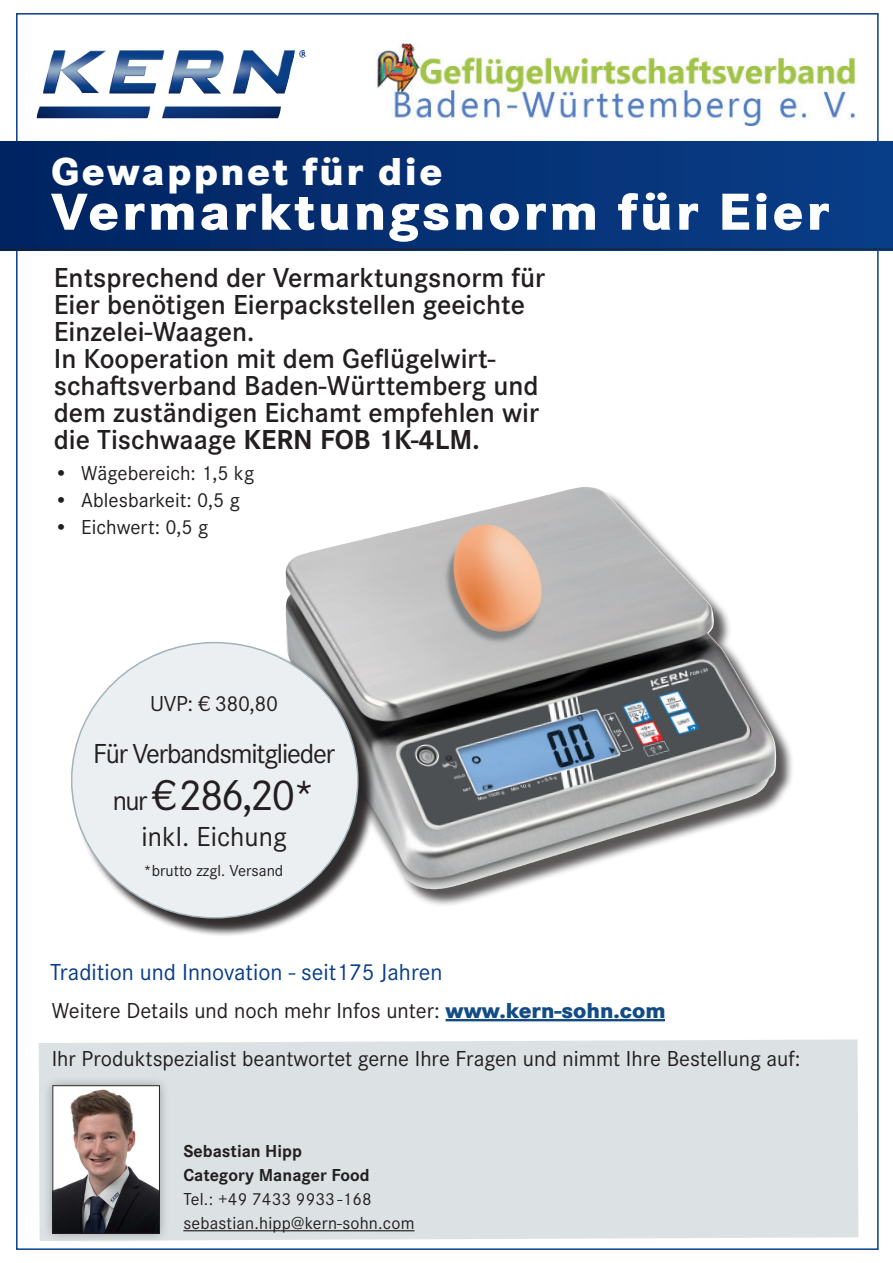
<style>
.page{position:relative;width:893px;height:1263px;background:#fff}
.page>*{position:absolute;margin:0;border:0;box-sizing:border-box;transform-origin:0 0}
.t1{font:800 54px "Corporate S Pro";letter-spacing:.06em;color:#fff}
.t2{font:45px "Corporate S Pro";color:#231f20}
.t3{font:800 40.5px "Corporate S Pro";letter-spacing:.06em;color:#fff}
.t4{font:600 28.5px/27px "Corporate S Pro";color:#231f20}
.t5{font:28.5px "Corporate S Pro";letter-spacing:-.04em;color:#231f20}
.t6{font:28.5px "Corporate S Pro";color:#231f20}
.t7{font:24px "Corporate S Pro";color:#083e89}
.t8{font:22.5px/48px "Corporate S Pro";color:#231f20}
.t9{font:21px "Corporate S Pro";color:#231f20}
.t10{font:18px/24px "Corporate S Pro";letter-spacing:.01em;color:#231f20}
.t11{font:700 18px/24px "Corporate S Pro";color:#231f20}
.t12{font:16.5px "Corporate S Pro";color:#231f20}
.s1{font-weight:700}
.s2{font-size:28.5px}
.s3{font-weight:800;color:#134c84}
</style>
<div class="page">
<div style="left:39px;top:1039px;width:819px;height:202px;background:#dce2e4"></div>
<div style="left:0;top:141px;width:893px;height:109px;background:linear-gradient(to right,#002361,#0a3d87)"></div>
<hr style="left:0;top:249px;width:893px;height:1px;background:#231f20">
<img style="left:37px;top:50px;width:269px;height:68px">
<div style="left:288px;top:489px;width:506px;height:418px;background:#231f20;opacity:.75"></div>
<img style="left:285px;top:487px;width:297px;height:217px">
<hr style="left:446px;top:1019px;width:219px;height:2px;background:#134c84">
<div style="left:42px;top:1075px;width:128px;height:169px;background:#231f20;opacity:.35"></div>
<img style="left:55px;top:1087px;width:103px;height:144px">
<div style="left:53px;top:1085px;width:107px;height:148px;border:1px solid #231f20"></div>
<hr style="left:183px;top:1230px;width:231px;height:1px;background:#231f20">
<img style="left:377px;top:43px;width:478px;height:83px">
<div style="left:74px;top:645px;width:302px;height:291px;background:#231f20;opacity:.75"></div>
<div style="left:72px;top:643px;width:286px;height:275px;background:#ebeff1;border-radius:50%"></div>
<h3 class="t3" style="left:51px;top:138px;width:393px">Gewappnet für die</h3>
<h1 class="t1" style="left:51px;top:168px;width:779px">Vermarktungsnorm für Eier</h1>
<p class="t4" style="left:54px;top:263px;width:493px">Entsprechend der Vermarktungsnorm für Eier benötigen Eierpackstellen geeichte Einzelei-Waagen.<br>In Kooperation mit dem Geflügelwirt&shy;schaftsverband Baden-Württemberg und dem zuständigen Eichamt empfehlen wir die Tischwaage <span class="s1">KERN FOB 1K-4LM.</span></p>
<p class="t9" style="left:54px;top:458px;width:201px">• Wägebereich: 1,5 kg</p>
<p class="t9" style="left:54px;top:485px;width:187px">• Ablesbarkeit: 0,5 g</p>
<p class="t9" style="left:54px;top:511px;width:155px">• Eichwert: 0,5 g</p>
<p class="t8" style="left:150px;top:678px;width:129px">UVP: € 380,80</p>
<p class="t5" style="left:93px;top:733px;width:244px">Für Verbandsmitglieder</p>
<h2 class="t2" style="left:113px;top:762px;width:204px"><span class="s2">nur</span> €286,20*</h2>
<p class="t6" style="left:141px;top:815px;width:147px">inkl. Eichung</p>
<p class="t12" style="left:143px;top:858px;width:141px">*brutto zzgl. Versand</p>
<p class="t7" style="left:50px;top:955px;width:394px">Tradition und Innovation - seit175 Jahren</p>
<p class="t8" style="left:52px;top:985px;width:750px">Weitere Details und noch mehr Infos unter: <span class="s3">www.kern-sohn.com<br></span>Ihr Produktspezialist beantwortet gerne Ihre Fragen und nimmt Ihre Bestellung auf:</p>
<p class="t11" style="left:183px;top:1137px;width:188px">Sebastian Hipp<br>Category Manager Food</p>
<p class="t10" style="left:183px;top:1186px;width:233px">Tel.: +49 7433 9933 -168 sebastian.hipp@kern-sohn.com</p>
</div>
